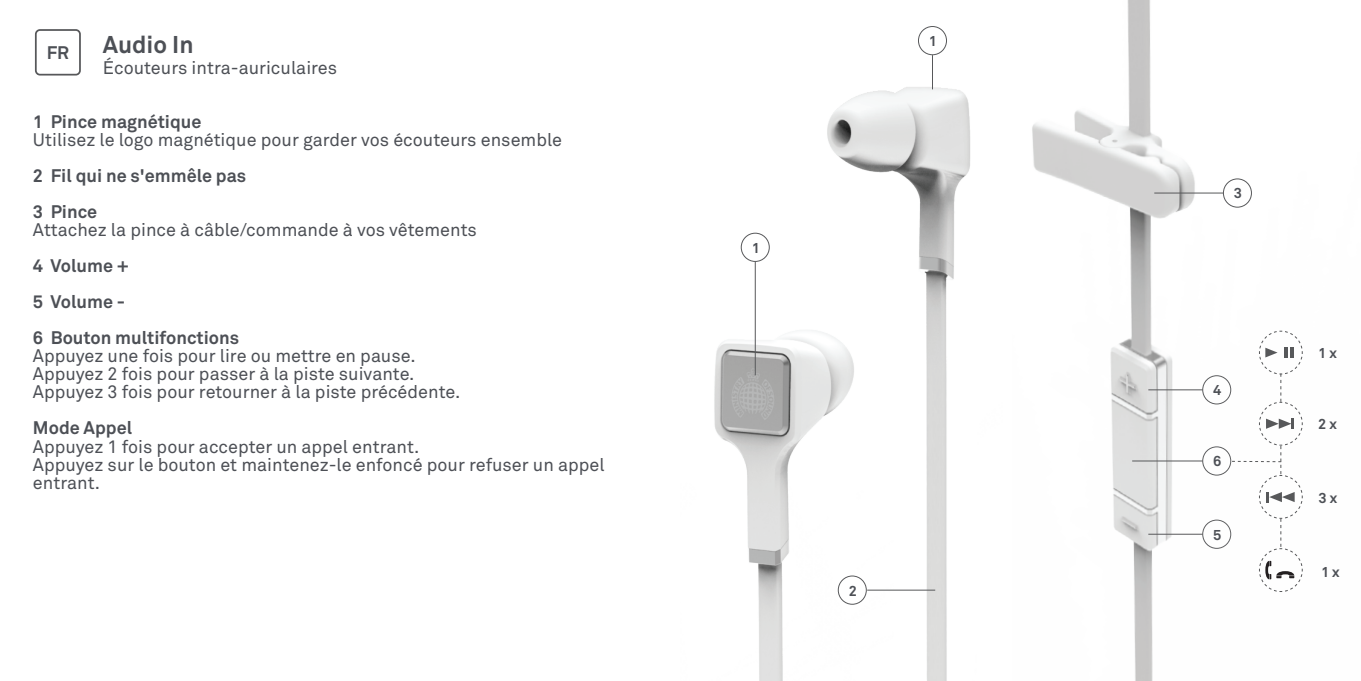
<style>
.page{position:relative;width:1361px;height:681px;background:#fff}
.page>*{position:absolute;margin:0;border:0;box-sizing:border-box;transform-origin:0 0}
.t1{font:700 24px "Akkurat";color:#4d5056}
.t2{font:18px/18px "Akkurat";color:#4d5056}
.t3{font:700 18px/36px "Akkurat";color:#4d5056}
.t4{font:700 14.4px "Akkurat";color:#4d5056}
</style>
<div class="page">
<div style="left:35px;top:29px;width:46px;height:46px;border:2px solid #57585a;border-radius:4px"></div>
<img style="left:1032px;top:0;width:220px;height:680px">
<hr style="left:1154px;top:192px;width:69px;height:1px;background:#57585a">
<hr style="left:1148px;top:389px;width:54px;height:1px;background:#57585a">
<hr style="left:1132px;top:460px;width:70px;height:1px;background:#57585a">
<hr style="left:1148px;top:533px;width:54px;height:1px;background:#57585a">
<svg style="left:1232px;top:330px;width:71px;height:262px"></svg>
<img style="left:714px;top:26px;width:256px;height:654px">
<div style="left:741px;top:233px;width:28px;height:29px;border:1px solid #57585a;border-radius:50%"></div>
<div style="left:838px;top:575px;width:28px;height:29px;border:1px solid #57585a;border-radius:50%"></div>
<div style="left:918px;top:26px;width:29px;height:29px;border:1px solid #57585a;border-radius:50%"></div>
<hr style="left:755px;top:262px;width:1px;height:113px;background:#57585a">
<hr style="left:932px;top:55px;width:1px;height:34px;background:#57585a">
<hr style="left:867px;top:589px;width:68px;height:1px;background:#57585a">
<p class="t3" style="left:47px;top:35px;width:24px">FR</p>
<h1 class="t1" style="left:103px;top:29px;width:92px">Audio In</h1>
<p class="t2" style="left:103px;top:59px;width:236px">Écouteurs intra-auriculaires</p>
<p class="t3" style="left:33px;top:104px;width:170px">1 Pince magnétique</p>
<p class="t2" style="left:33px;top:131px;width:531px">Utilisez le logo magnétique pour garder vos écouteurs ensemble</p>
<p class="t3" style="left:33px;top:158px;width:215px">2 Fil qui ne s'emmêle pas<br>3 Pince</p>
<p class="t2" style="left:33px;top:221px;width:445px">Attachez la pince à câble/commande à vos vêtements</p>
<p class="t3" style="left:33px;top:248px;width:208px">4 Volume +<br>5 Volume -<br>6 Bouton multifonctions</p>
<p class="t2" style="left:33px;top:347px;width:429px">Appuyez une fois pour lire ou mettre en pause.<br>Appuyez 2 fois pour passer à la piste suivante.<br>Appuyez 3 fois pour retourner à la piste précédente.</p>
<p class="t3" style="left:33px;top:410px;width:101px">Mode Appel</p>
<p class="t2" style="left:33px;top:437px;width:573px">Appuyez 1 fois pour accepter un appel entrant.<br>Appuyez sur le bouton et maintenez-le enfoncé pour refuser un appel entrant.</p>
<p class="t4" style="left:751px;top:238px;width:10px">1</p>
<p class="t4" style="left:929px;top:32px;width:10px">1</p>
<p class="t4" style="left:848px;top:581px;width:10px">2</p>
<p class="t4" style="left:1234px;top:184px;width:10px">3</p>
<p class="t4" style="left:1213px;top:381px;width:10px">4</p>
<p class="t4" style="left:1213px;top:452px;width:10px">6</p>
<p class="t4" style="left:1213px;top:525px;width:10px">5</p>
<p class="t4" style="left:1318px;top:343px;width:20px">1 x</p>
<p class="t4" style="left:1318px;top:414px;width:20px">2 x</p>
<p class="t4" style="left:1318px;top:488px;width:20px">3 x</p>
<p class="t4" style="left:1321px;top:563px;width:20px">1 x</p>
</div>
